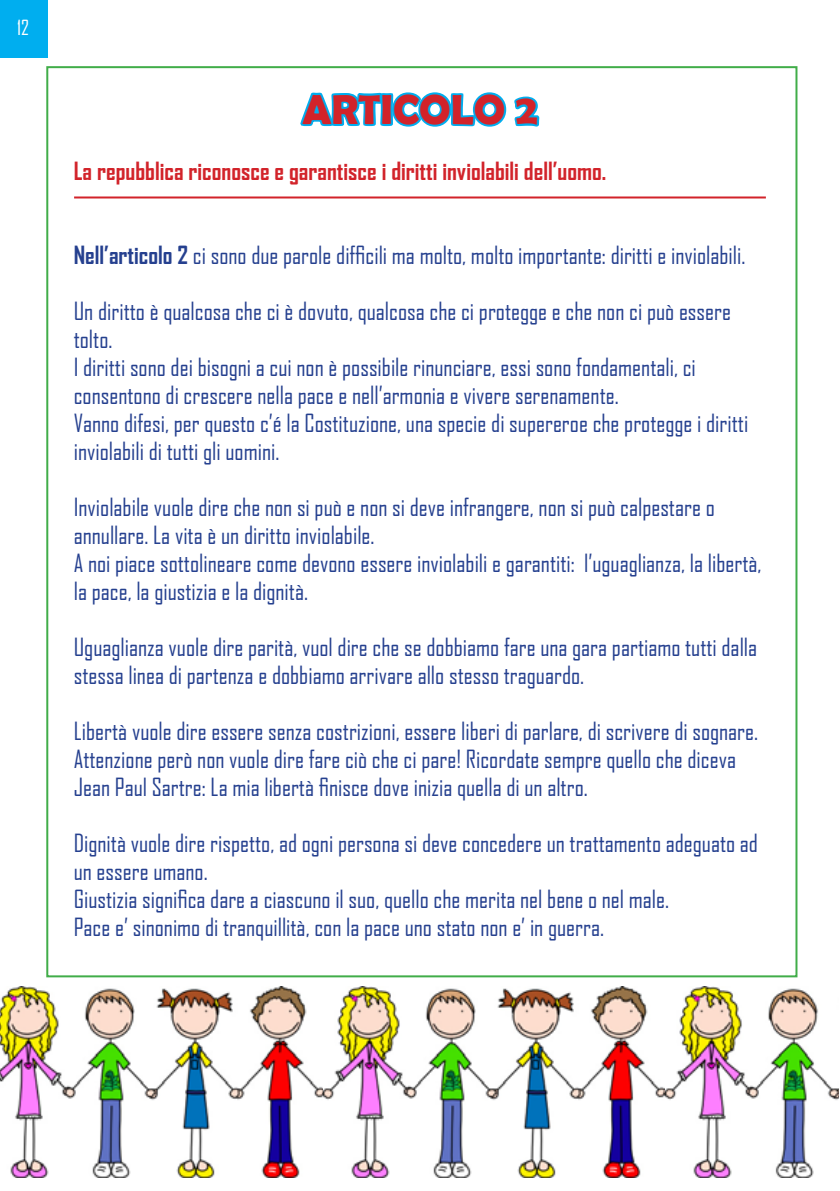
<style>
.page{position:relative;width:840px;height:1191px;background:#fff}
.page>*{position:absolute;margin:0;border:0;box-sizing:border-box;transform-origin:0 0}
.t1{font:700 42px "Berlin Sans FB Demi";color:#d2232a}
.t2{font:24px/28px "Agency FB";color:#25408f}
.t3{font:700 24px "Agency FB";color:#d2232a}
.t4{font:20px "Agency FB";color:#fff}
.s1{font-weight:700}
</style>
<div class="page">
<div style="left:0;top:0;width:48px;height:57px;background:#00aeef"></div>
<img style="left:0;top:986px;width:838px;height:191px">
<svg style="left:298px;top:66px;width:243px;height:61px"></svg>
<hr style="left:74px;top:196px;width:691px;height:2px;background:#d2232a">
<p class="t4" style="left:17px;top:15px;width:13px">12</p>
<h1 class="t1" style="left:302px;top:85px;width:237px">ARTICOLO 2</h1>
<p class="t3" style="left:74px;top:156px;width:533px">La repubblica riconosce e garantisce i diritti inviolabili dell’uomo.</p>
<p class="t2" style="left:74px;top:240px;width:672px"><span class="s1">Nell’articolo 2</span> ci sono due parole difficili ma molto, molto importante: diritti e inviolabili.</p>
<p class="t2" style="left:74px;top:296px;width:675px">Un diritto è qualcosa che ci è dovuto, qualcosa che ci protegge e che non ci può essere tolto.<br>I diritti sono dei bisogni a cui non è possibile rinunciare, essi sono fondamentali, ci consentono di crescere nella pace e nell’armonia e vivere serenamente.<br>Vanno difesi, per questo c’é la Costituzione, una specie di supereroe che protegge i diritti inviolabili di tutti gli uomini.</p>
<p class="t2" style="left:74px;top:492px;width:688px">Inviolabile vuole dire che non si può e non si deve infrangere, non si può calpestare o annullare. La vita è un diritto inviolabile.<br>A noi piace sottolineare come devono essere inviolabili e garantiti: l’uguaglianza, la libertà, la pace, la giustizia e la dignità.</p>
<p class="t2" style="left:74px;top:632px;width:684px">Uguaglianza vuole dire parità, vuol dire che se dobbiamo fare una gara partiamo tutti dalla stessa linea di partenza e dobbiamo arrivare allo stesso traguardo.</p>
<p class="t2" style="left:74px;top:716px;width:685px">Libertà vuole dire essere senza costrizioni, essere liberi di parlare, di scrivere di sognare.<br>Attenzione però non vuole dire fare ciò che ci pare! Ricordate sempre quello che diceva<br>Jean Paul Sartre: La mia libertà finisce dove inizia quella di un altro.</p>
<p class="t2" style="left:74px;top:829px;width:685px">Dignità vuole dire rispetto, ad ogni persona si deve concedere un trattamento adeguato ad un essere umano.<br>Giustizia significa dare a ciascuno il suo, quello che merita nel bene o nel male.<br>Pace e’ sinonimo di tranquillità, con la pace uno stato non e’ in guerra.</p>
</div>
